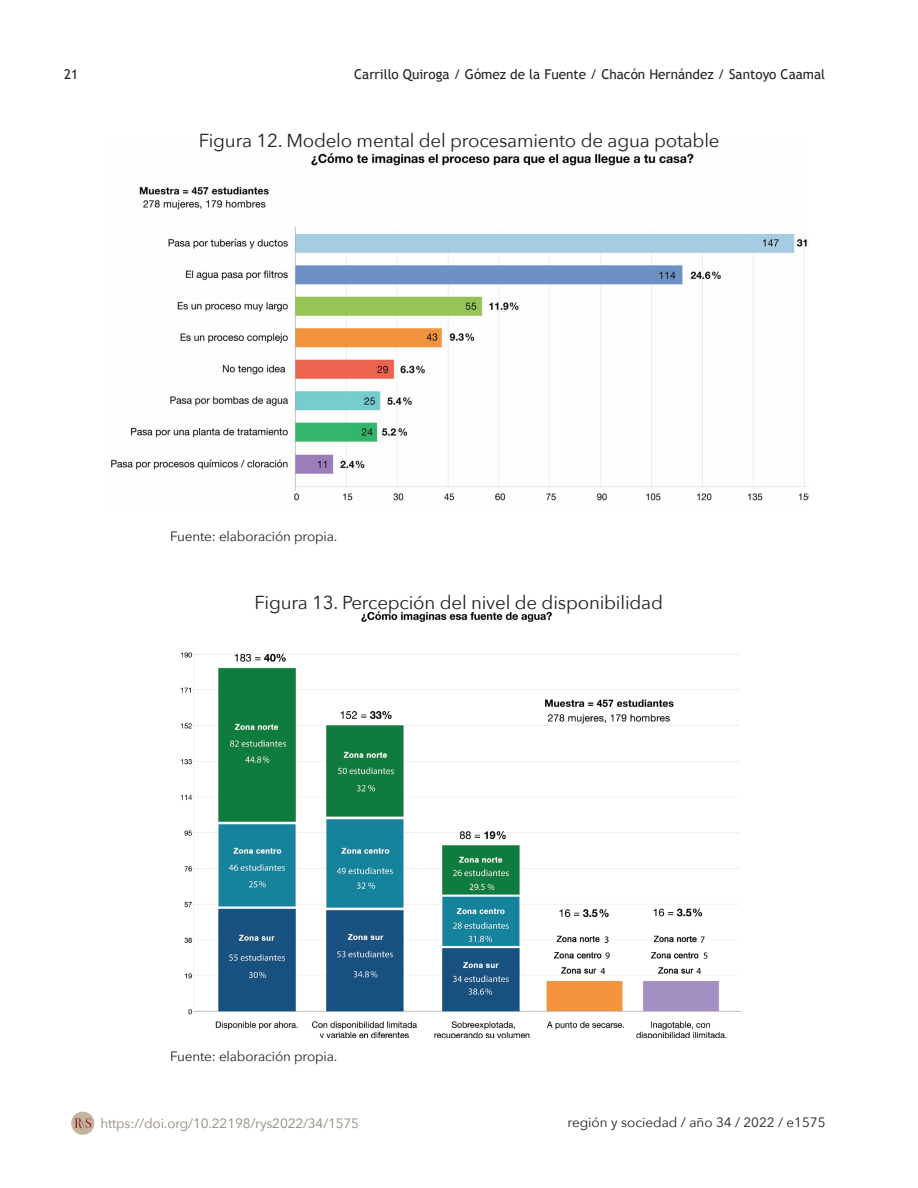
<style>
.page{position:relative;width:918px;height:1188px;background:#fff}
.page>*{position:absolute;margin:0;border:0;box-sizing:border-box;transform-origin:0 0}
.t1{font:18.75px "Avenir Next";letter-spacing:-.01em;color:#231f20}
.t2{font:13.5px "Avenir Next";letter-spacing:-.01em;color:#231f20}
.t3{font:13.5px "Trebuchet MS";color:#231f20}
.t4{font:13.5px "Avenir Next";letter-spacing:-.01em;color:#8e877a}
</style>
<div class="page">
<div style="left:71px;top:1112px;width:23px;height:23px;background:#c3b49b;border-radius:50%"></div>
<svg style="left:74px;top:1118px;width:17px;height:12px"></svg>
<img style="left:111px;top:153px;width:698px;height:348px">
<img style="left:180px;top:611px;width:562px;height:426px">
<p class="t3" style="left:64px;top:66px;width:16px">21</p>
<p class="t3" style="left:354px;top:66px;width:472px">Carrillo Quiroga / Gómez de la Fuente / Chacón Hernández / Santoyo Caamal</p>
<p class="t1" style="left:199px;top:125px;width:522px">Figura 12. Modelo mental del procesamiento de agua potable</p>
<p class="t2" style="left:170px;top:525px;width:169px">Fuente: elaboración propia.</p>
<p class="t1" style="left:255px;top:586px;width:410px">Figura 13. Percepción del nivel de disponibilidad</p>
<p class="t2" style="left:170px;top:1045px;width:169px">Fuente: elaboración propia.</p>
<p class="t4" style="left:100px;top:1111px;width:260px">https://doi.org/10.22198/rys2022/34/1575</p>
<p class="t2" style="left:567px;top:1111px;width:260px">región y sociedad / año 34 / 2022 / e1575</p>
</div>
